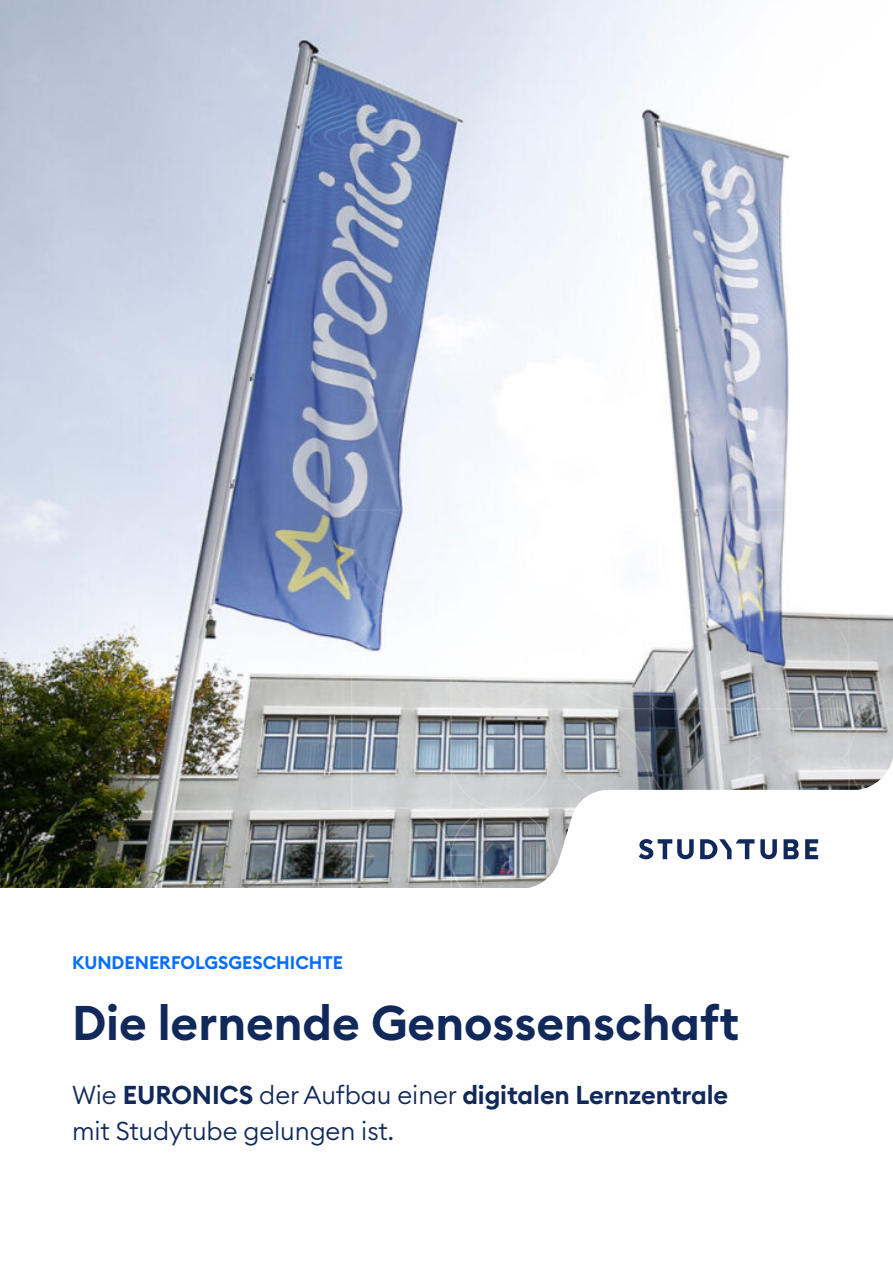
<style>
.page{position:relative;width:893px;height:1263px;background:#fff}
.page>*{position:absolute;margin:0;border:0;box-sizing:border-box;transform-origin:0 0}
.t1{font:600 48px "Euclid Circular B";color:#11295a}
.t2{font:300 25.5px/36px "Euclid Circular B";letter-spacing:-.005em;color:#11295a}
.t3{font:600 18px "Euclid Circular B";color:#056dff}
.s1{font-weight:600}
</style>
<div class="page">
<img style="left:0;top:0;width:790px;height:888px">
<svg style="left:350px;top:310px;width:542px;height:578px"></svg>
<p class="t3" style="left:72px;top:951px;width:272px">KUNDENERFOLGSGESCHICHTE</p>
<h1 class="t1" style="left:72px;top:992px;width:669px">Die lernende Genossenschaft</h1>
<p class="t2" style="left:72px;top:1077px;width:657px">Wie <span class="s1">EURONICS</span> der Aufbau einer <span class="s1">digitalen Lernzentrale </span>mit Studytube gelungen ist.</p>
</div>
